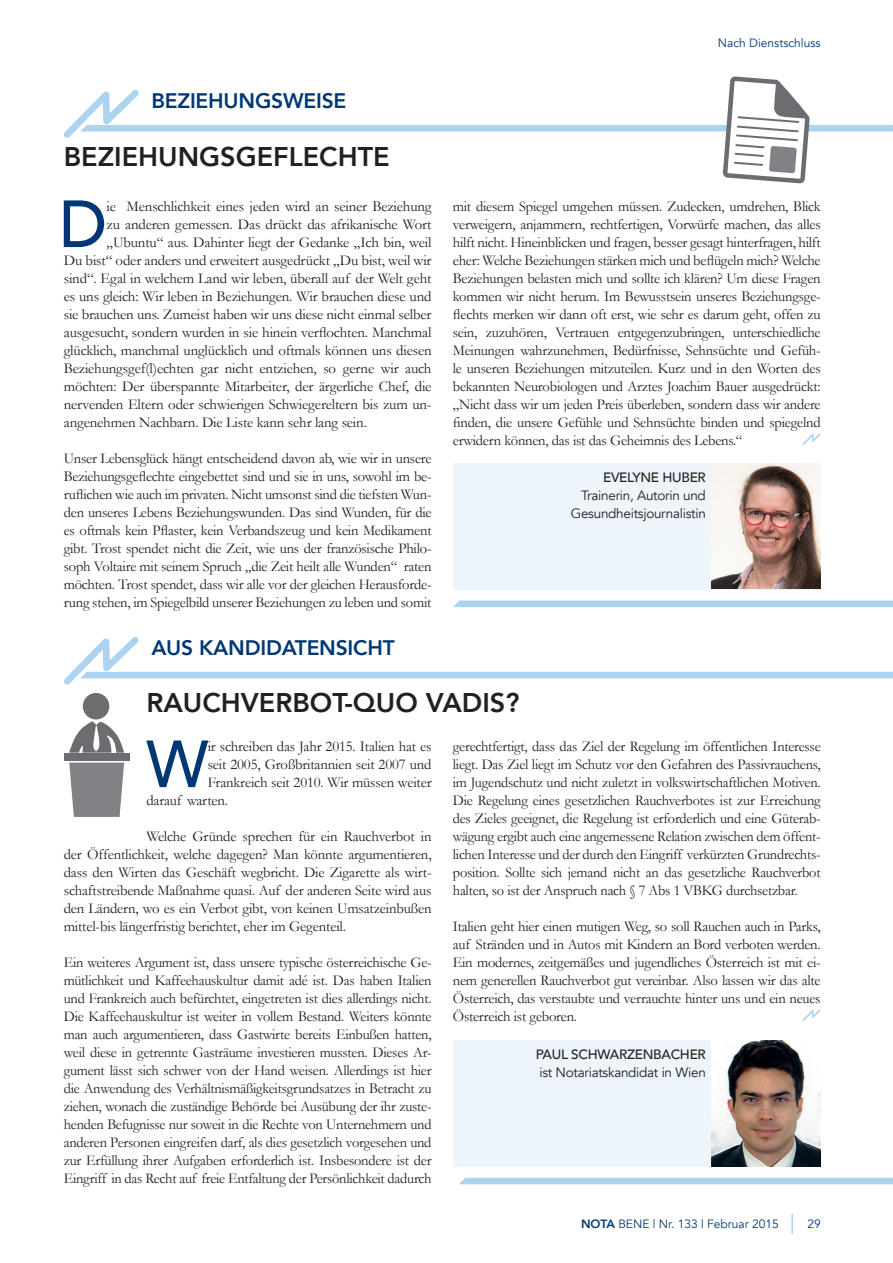
<style>
.page{position:relative;width:893px;height:1263px;background:#fff}
.page>*{position:absolute;margin:0;border:0;box-sizing:border-box;transform-origin:0 0}
.Lauftext_1_Absatz{font:500 65.85px "Avenir LT Com";color:#013874}
.Headline_16_16_2zeil{font:800 27px "Avenir LT Com";color:#231f20}
.Headline_18_22{font:800 27px "Avenir LT Com";color:#231f20}
.t1{font:800 21px "Avenir LT Com";letter-spacing:-.01em;color:#013874}
.Lauftext{font:15px/18px "Garamond";letter-spacing:-.015em;color:#231f20;text-align:justify}
.Lauftext-2{font:15px/18px "Garamond";letter-spacing:-.015em;color:#231f20;text-align:justify;scale:.96 1}
.Lauftext_1_Absatz-2{font:15px "Garamond";letter-spacing:-.01em;color:#231f20}
.t2{font:13.5px "Avenir LT Com";letter-spacing:-.02em;color:#231f20}
.t3{font:500 13.5px "Avenir LT Com";letter-spacing:-.02em;color:#231f20}
.t4{font:12px "Avenir LT Com";color:#013874}
.s1{font-weight:800}
</style>
<div class="page">
<svg style="left:791px;top:1214px;width:2px;height:19px"></svg>
<svg style="left:802px;top:433px;width:19px;height:12px"></svg>
<svg style="left:453px;top:600px;width:440px;height:7px;background:#b2d6f1"></svg>
<svg style="left:64px;top:76px;width:829px;height:108px"></svg>
<div style="left:453px;top:463px;width:368px;height:126px;background:#edf5fb"></div>
<img style="left:712px;top:463px;width:109px;height:126px">
<svg style="left:69px;top:763px;width:55px;height:54px;background:#8b8c8f"></svg>
<svg style="left:69px;top:721px;width:55px;height:32px"></svg>
<div style="left:64px;top:753px;width:65px;height:8px;background:#6c6d70"></div>
<div style="left:83px;top:693px;width:26px;height:26px;background:#6c6d70;border-radius:50%"></div>
<svg style="left:64px;top:636px;width:829px;height:49px"></svg>
<svg style="left:802px;top:1009px;width:19px;height:12px"></svg>
<div style="left:459px;top:1178px;width:434px;height:6px;background:#acd3f0"></div>
<div style="left:453px;top:1040px;width:368px;height:126px;background:#edf5fb"></div>
<img style="left:712px;top:1041px;width:109px;height:125px">
<p class="t1" style="left:151px;top:88px;width:196px">BEZIEHUNGSWEISE</p>
<p class="Headline_18_22" style="left:64px;top:141px;width:327px">BEZIEHUNGSGEFLECHTE</p>
<p class="Lauftext_1_Absatz" style="left:59px;top:185px;width:50px">D</p>
<p class="Lauftext_1_Absatz-2" style="left:107px;top:196px;width:326px">ie Menschlichkeit eines jeden wird an seiner Beziehung</p>
<p class="Lauftext_1_Absatz-2" style="left:107px;top:214px;width:326px">zu anderen gemessen. Das drückt das afrikanische Wort</p>
<p class="Lauftext_1_Absatz-2" style="left:107px;top:232px;width:326px">„Ubuntu“ aus. Dahinter liegt der Gedanke „Ich bin, weil</p>
<p class="Lauftext_1_Absatz-2" style="left:64px;top:250px;width:369px">Du bist“ oder anders und erweitert ausgedrückt „Du bist, weil wir</p>
<p class="Lauftext_1_Absatz-2" style="left:64px;top:268px;width:369px">sind“. Egal in welchem Land wir leben, überall auf der Welt geht</p>
<p class="Lauftext_1_Absatz-2" style="left:64px;top:286px;width:369px">es uns gleich: Wir leben in Beziehungen. Wir brauchen diese und</p>
<p class="Lauftext_1_Absatz-2" style="left:64px;top:304px;width:369px">sie brauchen uns. Zumeist haben wir uns diese nicht einmal selber</p>
<p class="Lauftext_1_Absatz-2" style="left:64px;top:322px;width:369px">ausgesucht, sondern wurden in sie hinein verflochten. Manchmal</p>
<p class="Lauftext_1_Absatz-2" style="left:64px;top:340px;width:369px">glücklich, manchmal unglücklich und oftmals können uns diesen</p>
<p class="Lauftext_1_Absatz-2" style="left:64px;top:358px;width:369px">Beziehungsgef(l)echten gar nicht entziehen, so gerne wir auch</p>
<p class="Lauftext_1_Absatz-2" style="left:64px;top:376px;width:369px">möchten: Der überspannte Mitarbeiter, der ärgerliche Chef, die</p>
<p class="Lauftext_1_Absatz-2" style="left:64px;top:394px;width:369px">nervenden Eltern oder schwierigen Schwiegereltern bis zum un-</p>
<p class="Lauftext_1_Absatz-2" style="left:64px;top:412px;width:305px">angenehmen Nachbarn. Die Liste kann sehr lang sein.</p>
<p class="Lauftext" style="left:64px;top:449px;width:369px">Unser Lebensglück hängt entscheidend davon ab, wie wir in unsere Beziehungsgeflechte eingebettet sind und sie in uns, sowohl im be&shy;ruflichen wie auch im privaten. Nicht umsonst sind die tiefsten Wun&shy;den unseres Lebens Beziehungswunden. Das sind Wunden, für die es oftmals kein Pflaster, kein Verbandszeug und kein Medikament gibt. Trost spendet nicht die Zeit, wie uns der französische Philo&shy;soph Voltaire mit seinem Spruch „die Zeit heilt alle Wunden“ raten möchten. Trost spendet, dass wir alle vor der gleichen Herausforde&shy;rung stehen, im Spiegelbild unserer Beziehungen zu leben und somit</p>
<p class="t4" style="left:718px;top:35px;width:104px">Nach Dienstschluss</p>
<p class="Lauftext" style="left:453px;top:197px;width:369px">mit diesem Spiegel umgehen müssen. Zudecken, umdrehen, Blick verweigern, anjammern, rechtfertigen, Vorwürfe machen, das alles hilft nicht. Hineinblicken und fragen, besser gesagt hinterfragen, hilft eher: Welche Beziehungen stärken mich und beflügeln mich? Welche Beziehungen belasten mich und sollte ich klären? Um diese Fragen kommen wir nicht herum. Im Bewusstsein unseres Beziehungsge&shy;flechts merken wir dann oft erst, wie sehr es darum geht, offen zu sein, zuzuhören, Vertrauen entgegenzubringen, unterschiedliche Meinungen wahrzunehmen, Bedürfnisse, Sehnsüchte und Gefüh&shy;le unseren Beziehungen mitzuteilen. Kurz und in den Worten des bekannten Neurobiologen und Arztes Joachim Bauer ausgedrückt: „Nicht dass wir um jeden Preis überleben, sondern dass wir andere finden, die unsere Gefühle und Sehnsüchte binden und spiegelnd erwidern können, das ist das Geheimnis des Lebens.“</p>
<p class="t3" style="left:603px;top:469px;width:104px">EVELYNE HUBER</p>
<p class="t2" style="left:581px;top:487px;width:126px">Trainerin, Autorin und</p>
<p class="t2" style="left:571px;top:505px;width:137px">Gesundheitsjournalistin</p>
<p class="t1" style="left:151px;top:635px;width:245px">AUS KANDIDATENSICHT</p>
<p class="Headline_16_16_2zeil" style="left:146px;top:687px;width:375px">RAUCHVERBOT-QUO VADIS?</p>
<p class="Lauftext_1_Absatz" style="left:146px;top:725px;width:64px">W</p>
<p class="Lauftext_1_Absatz-2" style="left:208px;top:736px;width:225px">ir schreiben das Jahr 2015. Italien hat es</p>
<p class="Lauftext-2" style="left:453px;top:737px;width:385px">gerechtfertigt, dass das Ziel der Regelung im öffentlichen Interesse liegt. Das Ziel liegt im Schutz vor den Gefahren des Passivrauchens, im Jugendschutz und nicht zuletzt in volkswirtschaftlichen Motiven.<br>Die Regelung eines gesetzlichen Rauchverbotes ist zur Erreichung des Zieles geeignet, die Regelung ist erforderlich und eine Güterab&shy;wägung ergibt auch eine angemessene Relation zwischen dem öffent&shy;lichen Interesse und der durch den Eingriff verkürzten Grundrechts&shy;position. Sollte sich jemand nicht an das gesetzliche Rauchverbot halten, so ist der Anspruch nach § 7 Abs 1 VBKG durchsetzbar.</p>
<p class="Lauftext" style="left:453px;top:917px;width:369px">Italien geht hier einen mutigen Weg, so soll Rauchen auch in Parks, auf Stränden und in Autos mit Kindern an Bord verboten werden.<br>Ein modernes, zeitgemäßes und jugendliches Österreich ist mit ei&shy;nem generellen Rauchverbot gut vereinbar. Also lassen wir das alte Österreich, das verstaubte und verrauchte hinter uns und ein neues Österreich ist geboren.</p>
<p class="t3" style="left:536px;top:1046px;width:172px">PAUL SCHWARZENBACHER</p>
<p class="t2" style="left:539px;top:1064px;width:168px">ist Notariatskandidat in Wien</p>
<p class="Lauftext_1_Absatz-2" style="left:208px;top:754px;width:225px">seit 2005, Großbritannien seit 2007 und</p>
<p class="Lauftext_1_Absatz-2" style="left:208px;top:772px;width:225px">Frankreich seit 2010. Wir müssen weiter</p>
<p class="Lauftext_1_Absatz-2" style="left:146px;top:790px;width:83px">darauf warten.</p>
<p class="Lauftext" style="left:64px;top:827px;width:369px;text-indent:83px">Welche Gründe sprechen für ein Rauchverbot in der Öffentlichkeit, welche dagegen? Man könnte argumentieren, dass den Wirten das Geschäft wegbricht. Die Zigarette als wirt&shy;schaftstreibende Maßnahme quasi. Auf der anderen Seite wird aus den Ländern, wo es ein Verbot gibt, von keinen Umsatzeinbußen mittel-bis längerfristig berichtet, eher im Gegenteil.</p>
<p class="Lauftext-2" style="left:64px;top:953px;width:385px">Ein weiteres Argument ist, dass unsere typische österreichische Ge&shy;mütlichkeit und Kaffeehauskultur damit adé ist. Das haben Italien und Frankreich auch befürchtet, eingetreten ist dies allerdings nicht.<br>Die Kaffeehauskultur ist weiter in vollem Bestand. Weiters könnte man auch argumentieren, dass Gastwirte bereits Einbußen hatten, weil diese in getrennte Gasträume investieren mussten. Dieses Ar&shy;gument lässt sich schwer von der Hand weisen. Allerdings ist hier die Anwendung des Verhältnismäßigkeitsgrundsatzes in Betracht zu ziehen, wonach die zuständige Behörde bei Ausübung der ihr zuste&shy;henden Befugnisse nur soweit in die Rechte von Unternehmern und anderen Personen eingreifen darf, als dies gesetzlich vorgesehen und zur Erfüllung ihrer Aufgaben erforderlich ist. Insbesondere ist der Eingriff in das Recht auf freie Entfaltung der Persönlichkeit dadurch</p>
<p class="t4" style="left:581px;top:1216px;width:199px"><span class="s1">NOTA</span> BENE | Nr. 133 | Februar 2015</p>
<p class="t4" style="left:807px;top:1216px;width:15px">29</p>
</div>
